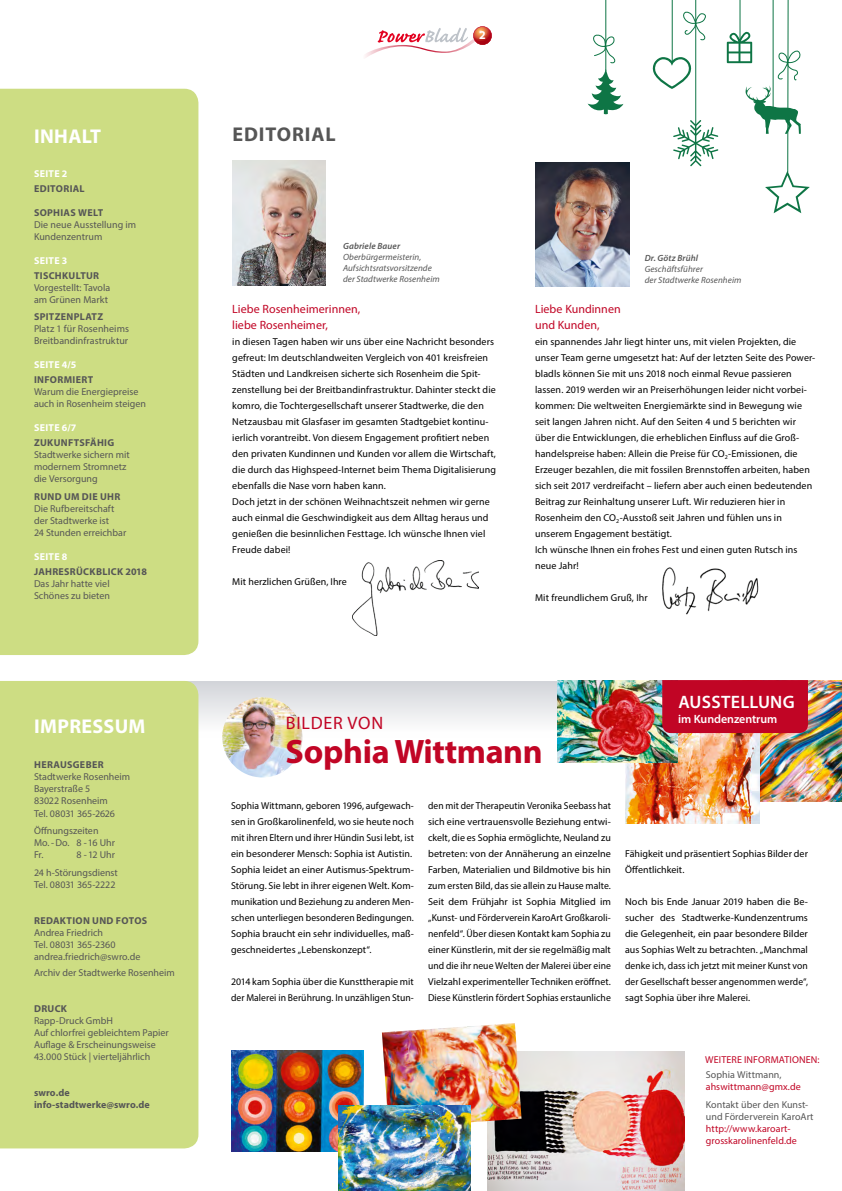
<style>
.page{position:relative;width:842px;height:1191px;background:#fff}
.page>*{position:absolute;margin:0;border:0;box-sizing:border-box;transform-origin:0 0}
.t1{font:700 34px "Myriad Pro";letter-spacing:-.01em;color:#c10525}
.t2{font:700 20px "Myriad Pro";letter-spacing:.015em;color:#fff}
.t3{font:700 20px "Myriad Pro";letter-spacing:.045em;color:#565656}
.t4{font:600 18px "Myriad Pro";letter-spacing:.015em;color:#fff}
.t5{font:18px "Myriad Pro";letter-spacing:.045em;color:#c10525}
.t6{font:12px/16px "Myriad Pro";letter-spacing:.005em;color:#c10525}
.t7{font:600 12px "Myriad Pro";letter-spacing:-.005em;color:#fff}
.t8{font:700 12px "Myriad Pro";color:#fff}
.t9{font:10px/16px "Myriad Pro";letter-spacing:.01em;color:#000}
.t10{font:10px/12px "Myriad Pro";color:#565656}
.t11{font:10px/16px "Myriad Pro";letter-spacing:.01em;color:#000;text-align:justify;scale:.95 1}
.t12{font:700 10px "Myriad Pro";letter-spacing:.03em;color:#565656}
.t13{font:10px/12px "Myriad Pro";letter-spacing:.005em;color:#c10525}
.t14{font:700 10px "Myriad Pro";letter-spacing:.03em;color:#fff}
.t15{font:700 10px/12px "Myriad Pro";letter-spacing:.005em;color:#565656}
.t16{font:italic 9px/11px "Myriad Pro";letter-spacing:.005em;color:#565656}
.t17{font:italic 600 9px "Myriad Pro";letter-spacing:.015em;color:#565656}
</style>
<div class="page">
<div style="left:170px;top:681px;width:672px;height:56px;background:linear-gradient(to bottom,#d2d4d9,#fff)"></div>
<img style="left:760px;top:680px;width:82px;height:121px">
<img style="left:625px;top:733px;width:135px;height:90px">
<img style="left:487px;top:1051px;width:198px;height:140px">
<img style="left:382px;top:1023px;width:139px;height:105px">
<svg style="left:365px;top:26px;width:127px;height:32px"></svg>
<img style="left:352px;top:561px;width:126px;height:74px">
<div style="left:0;top:89px;width:198px;height:566px;background:#cddd83"></div>
<img style="left:232px;top:161px;width:94px;height:124px">
<img style="left:535px;top:162px;width:94px;height:125px">
<img style="left:662px;top:567px;width:97px;height:48px">
<div style="left:0;top:681px;width:198px;height:467px;background:#cddd83"></div>
<img style="left:231px;top:1050px;width:132px;height:101px">
<img style="left:338px;top:1105px;width:133px;height:86px">
<img style="left:557px;top:680px;width:120px;height:82px">
<div style="left:662px;top:680px;width:146px;height:53px;background:#c10525"></div>
<img style="left:222px;top:697px;width:80px;height:80px;border-radius:40px">
<svg style="left:673px;top:120px;width:45px;height:46px"></svg>
<svg style="left:652px;top:57px;width:40px;height:32px"></svg>
<hr style="left:672px;top:0;width:1px;height:61px;background:#0e7545">
<hr style="left:605px;top:0;width:1px;height:71px;background:#0e7545">
<hr style="left:695px;top:0;width:1px;height:125px;background:#0e7545">
<svg style="left:588px;top:33px;width:35px;height:81px"></svg>
<svg style="left:683px;top:10px;width:23px;height:31px"></svg>
<svg style="left:727px;top:0;width:83px;height:213px"></svg>
<h2 class="t2" style="left:34px;top:123px;width:68px">INHALT</h2>
<p class="t14" style="left:34px;top:167px;width:35px">SEITE 2</p>
<p class="t12" style="left:34px;top:182px;width:52px">EDITORIAL</p>
<p class="t12" style="left:34px;top:206px;width:71px">SOPHIAS WELT</p>
<p class="t10" style="left:34px;top:218px;width:104px">Die neue Ausstellung im<br>Kundenzentrum</p>
<p class="t14" style="left:34px;top:254px;width:35px">SEITE 3</p>
<p class="t12" style="left:34px;top:269px;width:67px">TISCHKULTUR</p>
<p class="t10" style="left:34px;top:281px;width:78px">Vorgestellt: Tavola am Grünen Markt</p>
<p class="t12" style="left:34px;top:310px;width:71px">SPITZENPLATZ</p>
<p class="t10" style="left:34px;top:323px;width:96px">Platz 1 für Rosenheims<br>Breitbandinfrastruktur</p>
<p class="t14" style="left:34px;top:358px;width:44px">SEITE 4/5</p>
<p class="t12" style="left:34px;top:373px;width:61px">INFORMIERT</p>
<p class="t10" style="left:34px;top:386px;width:113px">Warum die Energiepreise auch in Rosenheim steigen</p>
<p class="t14" style="left:34px;top:421px;width:44px">SEITE 6/7</p>
<p class="t12" style="left:34px;top:436px;width:82px">ZUKUNFTSFÄHIG</p>
<p class="t10" style="left:34px;top:448px;width:97px">Stadtwerke sichern mit modernem Stromnetz die Versorgung</p>
<p class="t12" style="left:34px;top:490px;width:88px">RUND UM DIE UHR</p>
<p class="t10" style="left:34px;top:502px;width:94px">Die Rufbereitschaft der Stadtwerke ist<br>24 Stunden erreichbar</p>
<p class="t14" style="left:34px;top:550px;width:35px">SEITE 8</p>
<p class="t12" style="left:34px;top:565px;width:114px">JAHRESRÜCKBLICK 2018</p>
<p class="t10" style="left:34px;top:577px;width:77px">Das Jahr hatte viel<br>Schönes zu bieten</p>
<h2 class="t2" style="left:34px;top:713px;width:113px">IMPRESSUM</h2>
<p class="t12" style="left:34px;top:758px;width:71px">HERAUSGEBER</p>
<p class="t10" style="left:34px;top:771px;width:98px">Stadtwerke Rosenheim<br>Bayerstraße 5<br>83022 Rosenheim<br>Tel. 08031 365-2626</p>
<p class="t10" style="left:34px;top:824px;width:83px">Öffnungszeiten<br>Mo. - Do. 8 - 16 Uhr<br>Fr.</p>
<p class="t10" style="left:34px;top:846px;width:85px;line-height:17.7px;text-align:right">8 - 12 Uhr<br>24 h-Störungsdienst</p>
<p class="t10" style="left:34px;top:878px;width:83px">Tel. 08031 365-2222</p>
<p class="t12" style="left:34px;top:914px;width:115px">REDAKTION UND FOTOS</p>
<p class="t10" style="left:34px;top:926px;width:108px">Andrea Friedrich<br>Tel. 08031 365-2360 andrea.friedrich@swro.de</p>
<p class="t10" style="left:34px;top:966px;width:142px">Archiv der Stadtwerke Rosenheim</p>
<p class="t12" style="left:34px;top:1002px;width:34px">DRUCK</p>
<p class="t10" style="left:34px;top:1014px;width:136px">Rapp-Druck GmbH<br>Auf chlorfrei gebleichtem Papier<br>Auflage &amp; Erscheinungsweise<br>43.000 Stück | vierteljährlich</p>
<p class="t15" style="left:34px;top:1086px;width:117px">swro.de info-stadtwerke@swro.de</p>
<h2 class="t3" style="left:232px;top:122px;width:105px">EDITORIAL</h2>
<p class="t8" style="left:479px;top:28px;width:8px">2</p>
<p class="t17" style="left:343px;top:240px;width:59px">Gabriele Bauer</p>
<p class="t16" style="left:343px;top:251px;width:98px">Oberbürgermeisterin,<br>Aufsichtsratsvorsitzende der Stadtwerke Rosenheim</p>
<p class="t6" style="left:232px;top:301px;width:129px">Liebe Rosenheimerinnen, liebe Rosenheimer,</p>
<p class="t9" style="left:232px;top:334px;width:265px">in diesen Tagen haben wir uns über eine Nachricht besonders gefreut: Im deutschlandweiten Vergleich von 401 kreisfreien Städten und Landkreisen sicherte sich Rosenheim die Spit&shy;zenstellung bei der Breitbandinfrastruktur. Dahinter steckt die komro, die Tochtergesellschaft unserer Stadtwerke, die den Netzausbau mit Glasfaser im gesamten Stadtgebiet kontinu&shy;ierlich vorantreibt. Von diesem Engagement profitiert neben den privaten Kundinnen und Kunden vor allem die Wirtschaft, die durch das Highspeed-Internet beim Thema Digitalisierung ebenfalls die Nase vorn haben kann.<br>Doch jetzt in der schönen Weihnachtszeit nehmen wir gerne auch einmal die Geschwindigkeit aus dem Alltag heraus und genießen die besinnlichen Festtage. Ich wünsche Ihnen viel Freude dabei!</p>
<p class="t9" style="left:232px;top:574px;width:116px">Mit herzlichen Grüßen, Ihre</p>
<p class="t17" style="left:645px;top:252px;width:55px">Dr. Götz Brühl</p>
<p class="t16" style="left:645px;top:263px;width:98px">Geschäftsführer<br>der Stadtwerke Rosenheim</p>
<p class="t6" style="left:535px;top:301px;width:87px">Liebe Kundinnen und Kunden,</p>
<p class="t9" style="left:535px;top:334px;width:282px">ein spannendes Jahr liegt hinter uns, mit vielen Projekten, die unser Team gerne umgesetzt hat: Auf der letzten Seite des Power&shy;bladls können Sie mit uns 2018 noch einmal Revue passieren lassen. 2019 werden wir an Preiserhöhungen leider nicht vorbei&shy;kommen: Die weltweiten Energiemärkte sind in Bewegung wie seit langen Jahren nicht. Auf den Seiten 4 und 5 berichten wir über die Entwicklungen, die erheblichen Einfluss auf die Groß&shy;handelspreise haben: Allein die Preise für CO<sub>2</sub>-Emissionen, die Erzeuger bezahlen, die mit fossilen Brennstoffen arbeiten, haben sich seit 2017 verdreifacht – liefern aber auch einen bedeutenden Beitrag zur Reinhaltung unserer Luft. Wir reduzieren hier in Rosenheim den CO<sub>2</sub>-Ausstoß seit Jahren und fühlen uns in unserem Engagement bestätigt.<br>Ich wünsche Ihnen ein frohes Fest und einen guten Rutsch ins neue Jahr!</p>
<p class="t9" style="left:535px;top:590px;width:114px">Mit freundlichem Gruß, Ihr</p>
<h3 class="t5" style="left:286px;top:712px;width:99px">BILDER VON</h3>
<h1 class="t1" style="left:286px;top:729px;width:259px">Sophia Wittmann</h1>
<p class="t9" style="left:231px;top:797px;width:184px">Sophia Wittmann, geboren 1996, aufgewach&shy;sen in Großkarolinenfeld, wo sie heute noch mit ihren Eltern und ihrer Hündin Susi lebt, ist ein besonderer Mensch: Sophia ist Autistin.<br>Sophia leidet an einer Autismus-Spektrum-Störung. Sie lebt in ihrer eigenen Welt. Kom&shy;munikation und Beziehung zu anderen Men&shy;schen unterliegen besonderen Bedingungen.<br>Sophia braucht ein sehr individuelles, maß&shy;geschneidertes „Lebenskonzept“.</p>
<p class="t9" style="left:231px;top:973px;width:184px">2014 kam Sophia über die Kunsttherapie mit der Malerei in Berührung. In unzähligen Stun-</p>
<p class="t11" style="left:428px;top:797px;width:194px">den mit der Therapeutin Veronika Seebass hat sich eine vertrauensvolle Beziehung entwi&shy;ckelt, die es Sophia ermöglichte, Neuland zu betreten: von der Annäherung an einzelne Farben, Materialien und Bildmotive bis hin zum ersten Bild, das sie allein zu Hause malte.<br>Seit dem Frühjahr ist Sophia Mitglied im „Kunst- und Förderverein KaroArt Großkaroli&shy;nenfeld“. Über diesen Kontakt kam Sophia zu einer Künstlerin, mit der sie regelmäßig malt und die ihr neue Welten der Malerei über eine Vielzahl experimenteller Techniken eröffnet.<br>Diese Künstlerin fördert Sophias erstaunliche</p>
<h3 class="t4" style="left:678px;top:690px;width:118px">AUSSTELLUNG</h3>
<p class="t7" style="left:678px;top:711px;width:101px">im Kundenzentrum</p>
<p class="t9" style="left:625px;top:845px;width:184px">Fähigkeit und präsentiert Sophias Bilder der<br>Öffentlichkeit.</p>
<p class="t9" style="left:625px;top:893px;width:184px;text-align:justify">Noch bis Ende Januar 2019 haben die Be&shy;sucher des Stadtwerke-Kundenzentrums die Gelegenheit, ein paar besondere Bilder aus Sophias Welt zu betrachten. „Manchmal denke ich, dass ich jetzt mit meiner Kunst von der Gesellschaft besser angenommen werde“, sagt Sophia über ihre Malerei.</p>
<p class="t13" style="left:705px;top:1053px;width:116px">WEITERE INFORMATIONEN:</p>
<p class="t10" style="left:706px;top:1068px;width:77px">Sophia Wittmann,</p>
<p class="t13" style="left:706px;top:1080px;width:96px">ahswittmann@gmx.de</p>
<p class="t10" style="left:706px;top:1098px;width:109px">Kontakt über den Kunst&shy;und Förderverein KaroArt</p>
<p class="t13" style="left:706px;top:1122px;width:93px">http://www.karoart&shy;grosskarolinenfeld.de</p>
</div>
